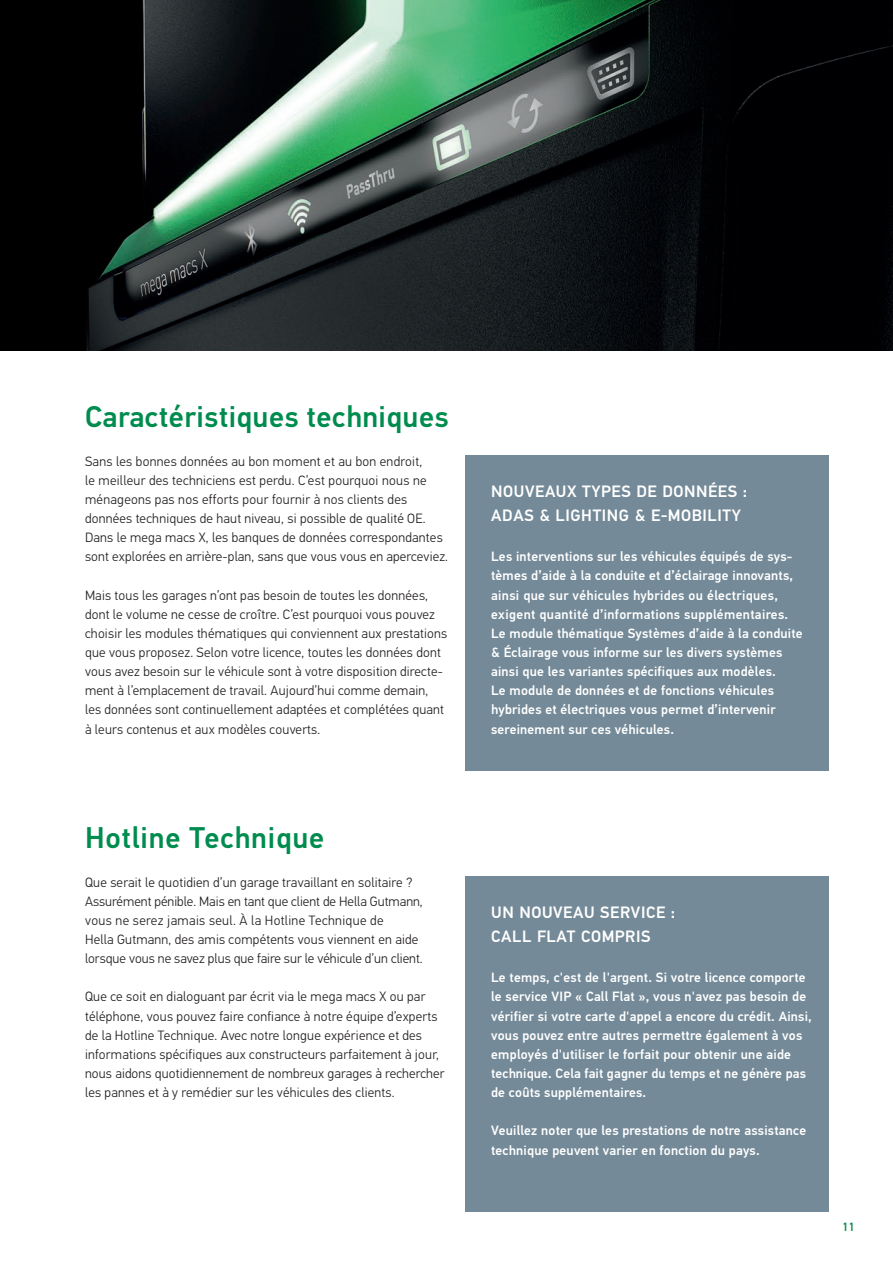
<style>
.page{position:relative;width:893px;height:1263px;background:#fff}
.page>*{position:absolute;margin:0;border:0;box-sizing:border-box;transform-origin:0 0}
.t1{font:500 30px "Hella DIN Universal";letter-spacing:.015em;color:#008c4e}
.t2{font:500 16.5px/24px "Hella DIN Universal";letter-spacing:.035em;color:#fff}
.t3{font:300 13.5px/19.2px "Hella DIN Universal";letter-spacing:.015em;color:#231f20}
.t4{font:500 13.5px/19.2px "Hella DIN Universal";letter-spacing:.015em;color:#fff}
.t5{font:500 12px "Hella DIN Universal";color:#008c4e}
</style>
<div class="page">
<img style="left:0;top:0;width:893px;height:351px">
<div style="left:466px;top:455px;width:363px;height:316px;background:#748a98"></div>
<div style="left:466px;top:876px;width:363px;height:336px;background:#748a98"></div>
<h1 class="t1" style="left:85px;top:398px;width:365px">Caractéristiques techniques</h1>
<p class="t3" style="left:85px;top:452px;width:365px">Sans les bonnes données au bon moment et au bon endroit,<br>le meilleur des techniciens est perdu. C’est pourquoi nous ne ménageons pas nos efforts pour fournir à nos clients des données techniques de haut niveau, si possible de qualité OE.<br>Dans le mega macs X, les banques de données correspondantes sont explorées en arrière-plan, sans que vous vous en aperceviez.</p>
<p class="t3" style="left:85px;top:586px;width:364px">Mais tous les garages n’ont pas besoin de toutes les données, dont le volume ne cesse de croître. C’est pourquoi vous pouvez choisir les modules thématiques qui conviennent aux prestations que vous proposez. Selon votre licence, toutes les données dont vous avez besoin sur le véhicule sont à votre disposition directe&shy;ment à l’emplacement de travail. Aujourd’hui comme demain, les données sont continuellement adaptées et complétées quant à leurs contenus et aux modèles couverts.</p>
<h1 class="t1" style="left:85px;top:819px;width:241px">Hotline Technique</h1>
<p class="t3" style="left:85px;top:873px;width:339px">Que serait le quotidien d’un garage travaillant en solitaire ?<br>Assurément pénible. Mais en tant que client de Hella Gutmann, vous ne serez jamais seul. À la Hotline Technique de<br>Hella Gutmann, des amis compétents vous viennent en aide lorsque vous ne savez plus que faire sur le véhicule d’un client.</p>
<p class="t3" style="left:85px;top:988px;width:361px">Que ce soit en dialoguant par écrit via le mega macs X ou par téléphone, vous pouvez faire confiance à notre équipe d’experts de la Hotline Technique. Avec notre longue expérience et des informations spécifiques aux constructeurs parfaitement à jour, nous aidons quotidiennement de nombreux garages à rechercher les pannes et à y remédier sur les véhicules des clients.</p>
<p class="t2" style="left:491px;top:481px;width:258px">NOUVEAUX TYPES DE DONNÉES :<br>ADAS &amp; LIGHTING &amp; E-MOBILITY</p>
<p class="t4" style="left:491px;top:548px;width:313px">Les interventions sur les véhicules équipés de sys&shy;tèmes d’aide à la conduite et d’éclairage innovants, ainsi que sur véhicules hybrides ou électriques, exigent quantité d’informations supplémentaires.<br>Le -module thématique Systèmes d’aide à la conduite &amp; Éclairage vous informe sur les divers systèmes ainsi que les variantes spécifiques aux modèles.<br>Le module de données et de fonctions véhicules hybrides et électriques vous permet d’intervenir sereinement sur ces véhicules.</p>
<p class="t2" style="left:491px;top:902px;width:186px">UN NOUVEAU SERVICE :<br>CALL FLAT COMPRIS</p>
<p class="t4" style="left:491px;top:969px;width:322px">Le temps, c'est de l'argent. Si votre licence comporte le service VIP « Call Flat », vous n'avez pas besoin de vérifier si votre carte d'appel a encore du crédit. Ainsi, vous pouvez entre autres permettre également à vos employés d'utiliser le forfait pour obtenir une aide technique. Cela fait gagner du temps et ne génère pas de coûts supplémentaires.</p>
<p class="t4" style="left:491px;top:1122px;width:317px">Veuillez noter que les prestations de notre assistance technique peuvent varier en fonction du pays.</p>
<p class="t5" style="left:842px;top:1219px;width:14px">11</p>
</div>
